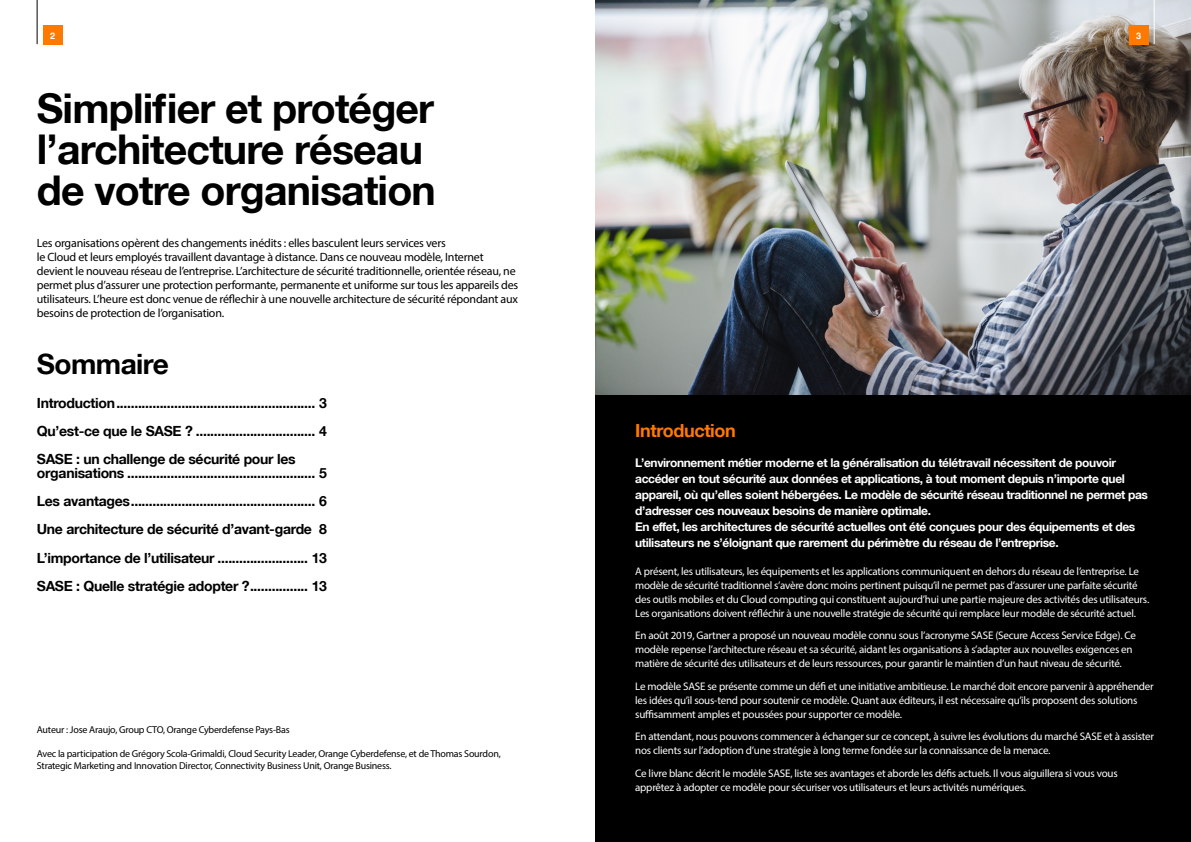
<style>
.page{position:relative;width:1191px;height:842px;background:#fff}
.page>*{position:absolute;margin:0;border:0;box-sizing:border-box;transform-origin:0 0}
.t1{font:700 41px/41px "Helvetica Neue";letter-spacing:-.02em;color:#000}
.t2{font:700 28px "Helvetica Neue";letter-spacing:-.02em;color:#000}
.t3{font:700 18px "Helvetica Neue";letter-spacing:-.02em;color:#ff7900}
.t4{font:700 14px/28.2px "Helvetica Neue";letter-spacing:-.02em;color:#000;text-align:justify}
.t5{font:12px/14px "Myriad Pro";letter-spacing:-.02em;color:#000}
.t6{font:700 12px/16px "Helvetica Neue";letter-spacing:-.03em;color:#fff}
.t7{font:11px/14px "Myriad Pro";letter-spacing:-.02em;color:#fff}
.t8{font:10px/12px "Myriad Pro";letter-spacing:-.02em;color:#000}
.t9{font:700 9px "Helvetica Neue";color:#fff}
</style>
<div class="page">
<div style="left:595px;top:379px;width:596px;height:463px;background:#000"></div>
<img style="left:595px;top:0;width:596px;height:394px">
<hr style="left:37px;top:0;width:1px;height:44px;background:#000">
<div style="left:43px;top:25px;width:19px;height:19px;background:#ff7900"></div>
<hr style="left:1154px;top:0;width:1px;height:44px;background:#fff">
<div style="left:1129px;top:25px;width:19px;height:19px;background:#ff7900"></div>
<p class="t9" style="left:50px;top:30px;width:7px">2</p>
<p class="t9" style="left:1136px;top:30px;width:7px">3</p>
<h1 class="t1" style="left:37px;top:87px;width:400px">Simplifier et protéger l’architecture réseau de votre organisation</h1>
<p class="t5" style="left:37px;top:236px;width:483px">Les organisations opèrent des changements inédits : elles basculent leurs services vers<br>le Cloud et leurs employés travaillent davantage à distance. Dans ce nouveau modèle, Internet devient le nouveau réseau de l’entreprise. L’architecture de sécurité traditionnelle, orientée réseau, ne permet plus d’assurer une protection performante, permanente et uniforme sur tous les appareils des utilisateurs. L’heure est donc venue de réflechir à une nouvelle architecture de sécurité répondant aux besoins de protection de l’organisation.</p>
<h2 class="t2" style="left:37px;top:347px;width:133px">Sommaire</h2>
<p class="t4" style="left:37px;top:388px;width:291px">Introduction....................................................... 3<br>Qu’est-ce que le SASE ? ................................. 4<br>SASE : un challenge de sécurité pour les</p>
<p class="t4" style="left:37px;top:459px;width:291px">organisations .................................................... 5<br>Les avantages................................................... 6<br>Une architecture de sécurité d’avant-garde 8<br>L’importance de l’utilisateur ......................... 13<br>SASE : Quelle stratégie adopter ?................ 13</p>
<p class="t8" style="left:37px;top:724px;width:254px">Auteur : Jose Araujo, Group CTO, Orange Cyberdefense Pays-Bas</p>
<p class="t8" style="left:37px;top:748px;width:465px">Avec la participation de Grégory Scola-Grimaldi, Cloud Security Leader, Orange Cyberdefense, et de Thomas Sourdon,<br>Strategic Marketing and Innovation Director, Connectivity Business Unit, Orange Business.</p>
<h3 class="t3" style="left:635px;top:419px;width:102px">Introduction</h3>
<p class="t6" style="left:635px;top:454px;width:514px">L’environnement métier moderne et la généralisation du télétravail nécessitent de pouvoir accéder en tout sécurité aux données et applications, à tout moment depuis n’importe quel appareil, où qu’elles soient hébergées. Le modèle de sécurité réseau traditionnel ne permet pas d’adresser ces nouveaux besoins de manière optimale.<br>En effet, les architectures de sécurité actuelles ont été conçues pour des équipements et des utilisateurs ne s’éloignant que rarement du périmètre du réseau de l’entreprise.</p>
<p class="t7" style="left:635px;top:564px;width:515px">A présent, les utilisateurs, les équipements et les applications communiquent en dehors du réseau de l’entreprise. Le modèle de sécurité traditionnel s’avère donc moins pertinent puisqu’il ne permet pas d’assurer une parfaite sécurité des outils mobiles et du Cloud computing qui constituent aujourd’hui une partie majeure des activités des utilisateurs.<br>Les organisations doivent réfléchir à une nouvelle stratégie de sécurité qui remplace leur modèle de sécurité actuel.</p>
<p class="t7" style="left:635px;top:629px;width:502px">En août 2019, Gartner a proposé un nouveau modèle connu sous l’acronyme SASE (Secure Access Service Edge). Ce modèle repense l’architecture réseau et sa sécurité, aidant les organisations à s’adapter aux nouvelles exigences en matière de sécurité des utilisateurs et de leurs ressources, pour garantir le maintien d’un haut niveau de sécurité.</p>
<p class="t7" style="left:635px;top:679px;width:520px">Le modèle SASE se présente comme un défi et une initiative ambitieuse. Le marché doit encore parvenir à appréhender les idées qu’il sous-tend pour soutenir ce modèle. Quant aux éditeurs, il est nécessaire qu’ils proposent des solutions suffisamment amples et poussées pour supporter ce modèle.</p>
<p class="t7" style="left:635px;top:730px;width:520px">En attendant, nous pouvons commencer à échanger sur ce concept, à suivre les évolutions du marché SASE et à assister nos clients sur l’adoption d’une stratégie à long terme fondée sur la connaissance de la menace.</p>
<p class="t7" style="left:635px;top:766px;width:484px">Ce livre blanc décrit le modèle SASE, liste ses avantages et aborde les défis actuels. Il vous aiguillera si vous vous apprêtez à adopter ce modèle pour sécuriser vos utilisateurs et leurs activités numériques.</p>
</div>
